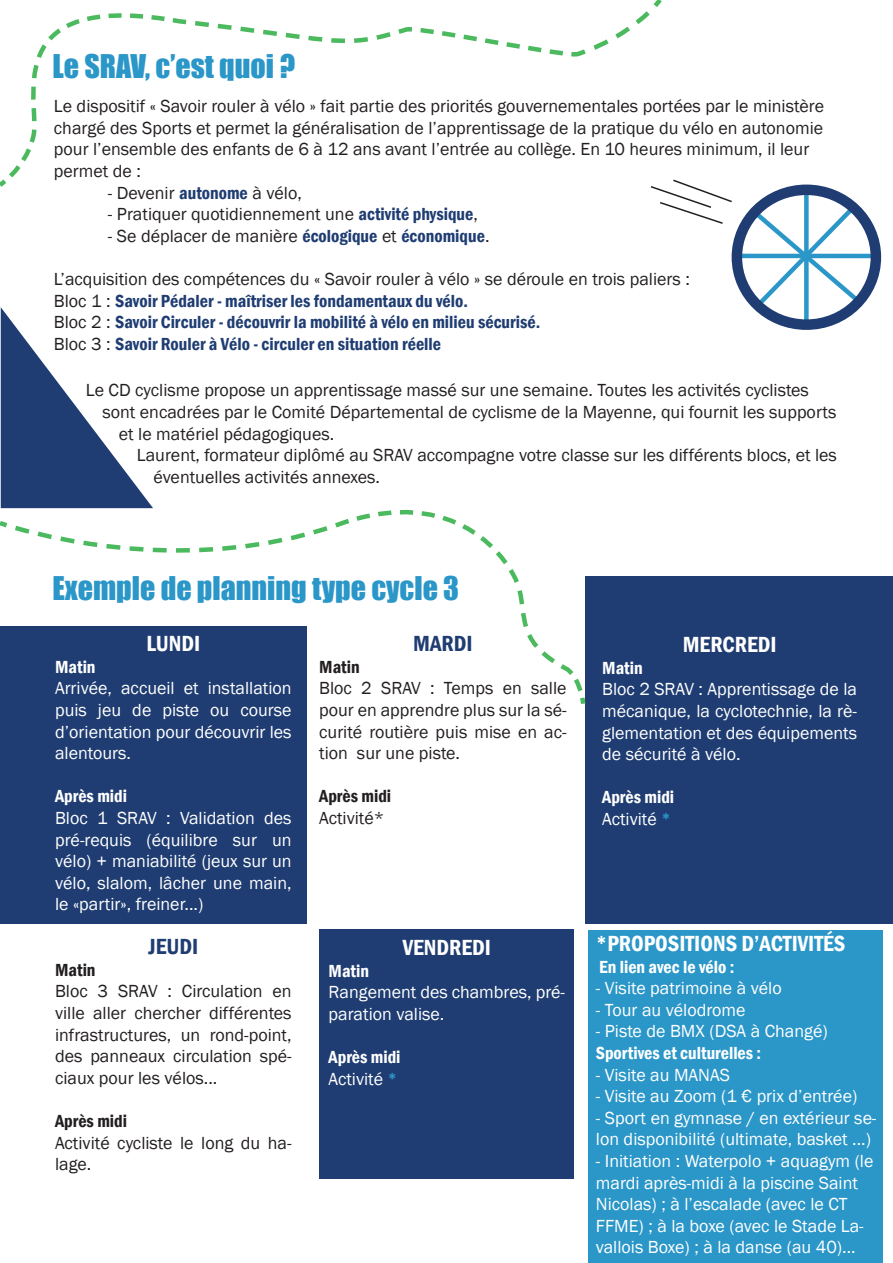
<style>
.page{position:relative;width:893px;height:1263px;background:#fff}
.page>*{position:absolute;margin:0;border:0;box-sizing:border-box;transform-origin:0 0}
.t1{font:30px "Impact";color:#2b96c8}
.t2{font:600 condensed 22.5px "Franklin Gothic";color:#fff}
.t3{font:600 condensed 22.5px "Franklin Gothic";color:#1f3d72}
.t4{font:18px/21.6px "Franklin Gothic";color:#231f20}
.t5{font:18px/21.6px "Franklin Gothic";color:#fff}
.t6{font:600 condensed 18px "Franklin Gothic";color:#1f3d72}
.t7{font:600 condensed 18px "Franklin Gothic";color:#fff}
.t8{font:600 condensed 18px "Franklin Gothic";color:#231f20}
.s1{font-weight:600;font-stretch:condensed;color:#1f3d72}
.s2{font-weight:400;font-stretch:normal;color:#231f20}
.s3{font-weight:600;font-stretch:condensed;color:#2b96c8}
.s4{font-weight:600;font-stretch:condensed}
</style>
<div class="page">
<div style="left:319px;top:929px;width:255px;height:250px;background:#1f3d72"></div>
<div style="left:585px;top:576px;width:308px;height:347px;background:#1f3d72"></div>
<div style="left:588px;top:930px;width:295px;height:333px;background:#2b96c8"></div>
<div style="left:0;top:626px;width:306px;height:297px;background:#1f3d72"></div>
<div style="left:804px;top:187px;width:5px;height:142px;background:#2b96c8"></div>
<hr style="left:733px;top:254px;width:147px;height:4px;background:#2b96c8">
<svg style="left:746px;top:199px;width:120px;height:114px"></svg>
<div style="left:732px;top:185px;width:149px;height:145px;border:10px solid #1f3d72;border-radius:50%"></div>
<svg style="left:655px;top:179px;width:77px;height:45px"></svg>
<svg style="left:1px;top:307px;width:152px;height:201px"></svg>
<svg style="left:362px;top:509px;width:74px;height:6px"></svg>
<svg style="left:0;top:515px;width:586px;height:193px"></svg>
<svg style="left:0;top:0;width:664px;height:189px"></svg>
<p class="t1" style="left:52px;top:43px;width:244px">Le SRAV, c’est quoi ?</p>
<p class="t4" style="left:54px;top:96px;width:772px">Le dispositif « Savoir rouler à vélo » fait partie des priorités gouvernementales portées par le ministère chargé des Sports et permet la généralisation de l’apprentissage de la pratique du vélo en autonomie pour l’ensemble des enfants de 6 à 12 ans avant l’entrée au collège. En 10 heures minimum, il leur permet de :</p>
<p class="t4" style="left:108px;top:182px;width:195px">- Devenir <span class="s1">autonome</span> à vélo,</p>
<p class="t4" style="left:108px;top:204px;width:372px">- Pratiquer quotidiennement une <span class="s1">activité physique</span>,</p>
<p class="t4" style="left:108px;top:225px;width:383px">- Se déplacer de manière <span class="s1">écologique</span> et <span class="s1">économique</span>.</p>
<p class="t4" style="left:54px;top:269px;width:638px">L’acquisition des compétences du « Savoir rouler à vélo » se déroule en trois paliers :</p>
<p class="t6" style="left:54px;top:288px;width:416px"><span class="s2">Bloc 1 :</span> Savoir Pédaler - maîtriser les fondamentaux du vélo.</p>
<p class="t6" style="left:54px;top:310px;width:488px"><span class="s2">Bloc 2 :</span> Savoir Circuler - découvrir la mobilité à vélo en milieu sécurisé.</p>
<p class="t6" style="left:54px;top:332px;width:389px"><span class="s2">Bloc 3 :</span> Savoir Rouler à Vélo - circuler en situation réelle</p>
<p class="t4" style="left:86px;top:380px;width:725px">Le CD cyclisme propose un apprentissage massé sur une semaine. Toutes les activités cyclistes</p>
<p class="t4" style="left:102px;top:402px;width:735px">sont encadrées par le Comité Départemental de cyclisme de la Mayenne, qui fournit les supports</p>
<p class="t4" style="left:119px;top:423px;width:217px">et le matériel pédagogiques.</p>
<p class="t4" style="left:153px;top:445px;width:685px;text-indent:-16px">Laurent, formateur diplômé au SRAV accompagne votre classe sur les différents blocs, et les éventuelles activités annexes.</p>
<p class="t1" style="left:52px;top:564px;width:408px">Exemple de planning type cycle 3</p>
<p class="t2" style="left:146px;top:629px;width:56px">LUNDI</p>
<p class="t7" style="left:55px;top:655px;width:42px">Matin</p>
<p class="t5" style="left:55px;top:678px;width:238px;text-align:justify">Arrivée, accueil et installation puis jeu de piste ou course d’orientation pour découvrir les alentours.</p>
<p class="t7" style="left:55px;top:784px;width:74px">Après midi</p>
<p class="t5" style="left:55px;top:807px;width:238px;text-align:justify">Bloc 1 SRAV : Validation des pré-requis (équilibre sur un vélo) + maniabilité (jeux sur un vélo, slalom, lâcher une main, le «partir», freiner...)</p>
<p class="t3" style="left:413px;top:629px;width:61px">MARDI</p>
<p class="t8" style="left:319px;top:655px;width:42px">Matin</p>
<p class="t4" style="left:319px;top:678px;width:249px;text-align:justify">Bloc 2 SRAV : Temps en salle pour en apprendre plus sur la sé&shy;curité routière puis mise en ac&shy;tion sur une piste.</p>
<p class="t8" style="left:319px;top:784px;width:74px">Après midi</p>
<p class="t4" style="left:319px;top:807px;width:67px">Activité*</p>
<p class="t3" style="left:148px;top:932px;width:51px">JEUDI</p>
<p class="t8" style="left:55px;top:958px;width:42px">Matin</p>
<p class="t4" style="left:55px;top:981px;width:238px;text-align:justify">Bloc 3 SRAV : Circulation en ville aller chercher différentes infrastructures, un rond-point, des panneaux circulation spé&shy;ciaux pour les vélos...</p>
<p class="t8" style="left:55px;top:1109px;width:74px">Après midi</p>
<p class="t4" style="left:55px;top:1132px;width:238px">Activité cycliste le long du ha&shy;lage.</p>
<p class="t2" style="left:403px;top:932px;width:90px">VENDREDI</p>
<p class="t7" style="left:329px;top:958px;width:42px">Matin</p>
<p class="t5" style="left:329px;top:982px;width:238px">Rangement des chambres, pré&shy;paration valise.</p>
<p class="t7" style="left:329px;top:1045px;width:74px">Après midi</p>
<p class="t5" style="left:329px;top:1068px;width:70px">Activité <span class="s3">*</span></p>
<p class="t2" style="left:683px;top:630px;width:95px">MERCREDI</p>
<p class="t7" style="left:602px;top:656px;width:42px">Matin</p>
<p class="t5" style="left:602px;top:679px;width:256px;text-align:justify">Bloc 2 SRAV : Apprentissage de la mécanique, la cyclotechnie, la rè&shy;glementation et des équipements de sécurité à vélo.</p>
<p class="t7" style="left:602px;top:785px;width:74px">Après midi</p>
<p class="t5" style="left:602px;top:809px;width:70px">Activité <span class="s3">*</span></p>
<p class="t2" style="left:596px;top:928px;width:251px">*PROPOSITIONS D’ACTIVITÉS</p>
<p class="t7" style="left:599px;top:954px;width:137px">En lien avec le vélo :</p>
<p class="t5" style="left:596px;top:978px;width:187px">- Visite patrimoine à vélo</p>
<p class="t5" style="left:596px;top:999px;width:151px">- Tour au vélodrome</p>
<p class="t5" style="left:596px;top:1021px;width:233px">- Piste de BMX (DSA à Changé)<br><span class="s4">Sportives et culturelles :</span></p>
<p class="t5" style="left:596px;top:1064px;width:136px">- Visite au MANAS</p>
<p class="t5" style="left:596px;top:1086px;width:263px">- Visite au Zoom (1 € prix d’entrée)</p>
<p class="t5" style="left:596px;top:1107px;width:282px">- Sport en gymnase / en extérieur se&shy;lon disponibilité (ultimate, basket ...)</p>
<p class="t5" style="left:596px;top:1150px;width:279px">- Initiation : Waterpolo + aquagym (le mardi après-midi à la piscine Saint Nicolas) ; à l’escalade (avec le CT FFME) ; à la boxe (avec le Stade La&shy;vallois Boxe) ; à la danse (au 40)...</p>
</div>
